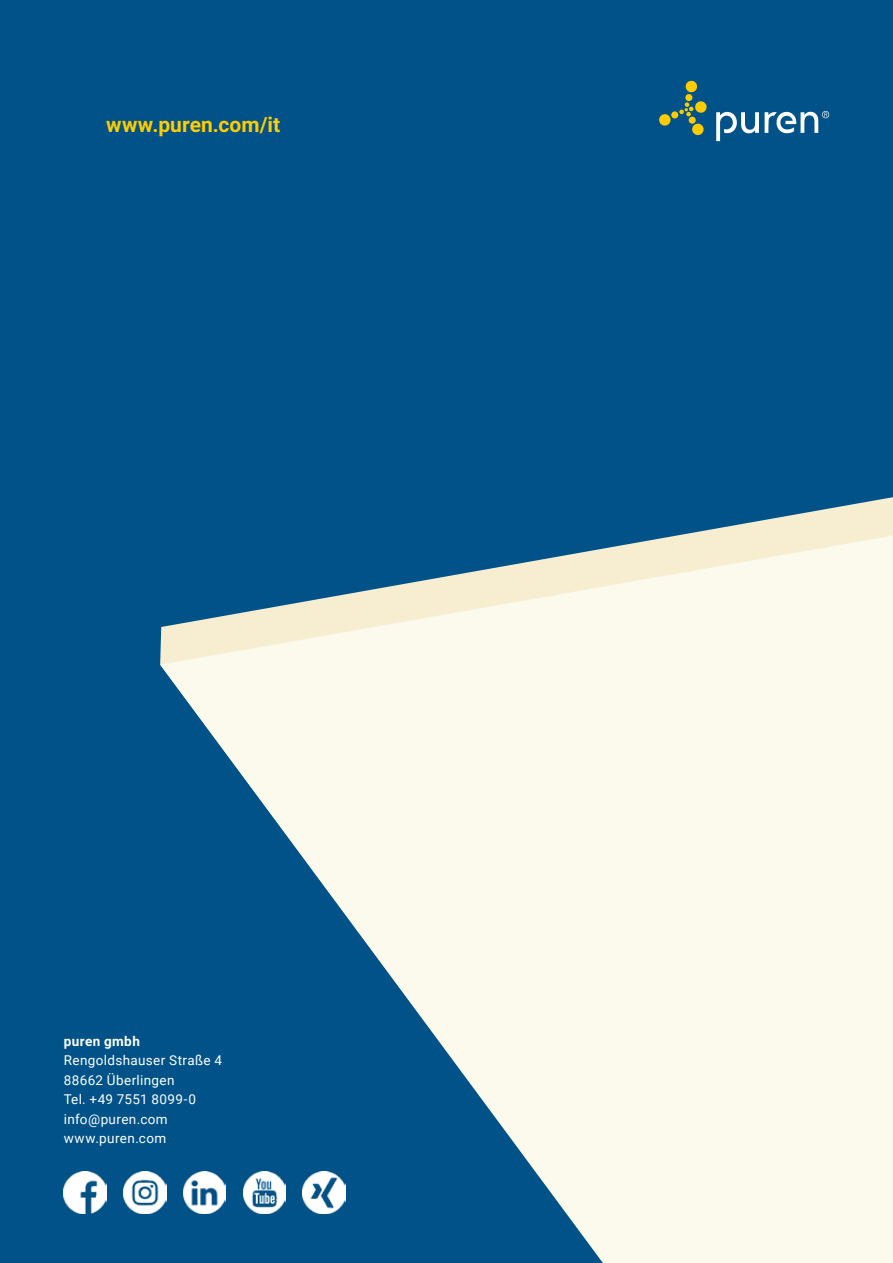
<style>
.page{position:relative;width:893px;height:1263px;background:#005288}
.page>*{position:absolute;margin:0;border:0;box-sizing:border-box;transform-origin:0 0}
.t1{font:700 21px "Roboto";letter-spacing:.005em;color:#fc0}
.t2{font:13.5px/19.5px "Roboto";letter-spacing:.03em;color:#fff}
.t3{font:700 13.5px "Roboto";letter-spacing:.03em;color:#fff}
</style>
<div class="page">
<svg style="left:680px;top:497px;width:213px;height:38px"></svg>
<svg style="left:160px;top:535px;width:733px;height:728px;fill:#fcf9ed"></svg>
<svg style="left:716px;top:111px;width:43px;height:30px"></svg>
<div style="left:692px;top:123px;width:12px;height:12px;background:#fc0;border-radius:50%"></div>
<svg style="left:659px;top:81px;width:48px;height:45px"></svg>
<svg style="left:765px;top:110px;width:64px;height:24px"></svg>
<img style="left:243px;top:1171px;width:43px;height:43px">
<img style="left:124px;top:1171px;width:42px;height:43px">
<img style="left:64px;top:1171px;width:42px;height:43px">
<img style="left:303px;top:1171px;width:42px;height:43px">
<img style="left:183px;top:1171px;width:43px;height:43px">
<h1 class="t1" style="left:106px;top:110px;width:175px">www.puren.com/it</h1>
<p class="t3" style="left:64px;top:1031px;width:78px">puren gmbh</p>
<p class="t2" style="left:64px;top:1050px;width:160px">Rengoldshauser Straße 4<br>88662 Überlingen<br>Tel. +49 7551 8099-0 info@puren.com www.puren.com</p>
</div>
